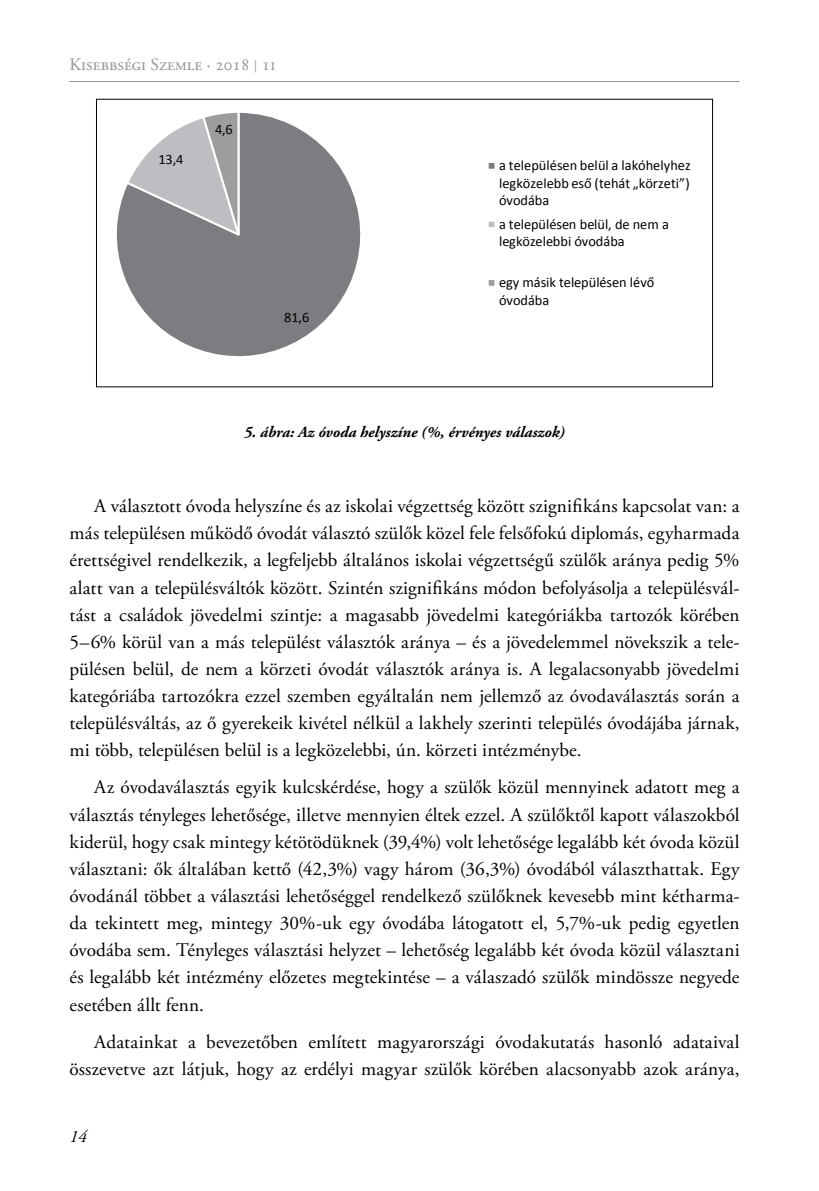
<style>
.page{position:relative;width:819px;height:1191px;background:#fff}
.page>*{position:absolute;margin:0;border:0;box-sizing:border-box;transform-origin:0 0}
.t1{font:19.25px/27.1px "Adobe Garamond Pro";letter-spacing:.005em;color:#000;text-align:justify}
.t2{font:17.5px "Adobe Garamond Pro";color:#939598}
.t3{font:italic 17.5px "Adobe Garamond Pro";color:#000}
.t4{font:italic 700 15.75px "Adobe Garamond Pro";color:#000}
.t5{font:14.35px/17.3px "Calibri";color:#000}
</style>
<div class="page">
<hr style="left:69px;top:81px;width:670px;height:1px;background:#000">
<svg style="left:116px;top:112px;width:245px;height:245px;fill:#7b7d80"></svg>
<svg style="left:124px;top:112px;width:117px;height:125px"></svg>
<div style="left:487px;top:162px;width:8px;height:8px;background:#7b7d80"></div>
<div style="left:486px;top:161px;width:10px;height:10px;border:2px solid #fff"></div>
<div style="left:487px;top:221px;width:8px;height:7px;background:#bcbec1"></div>
<div style="left:486px;top:220px;width:10px;height:9px;border:2px solid #fff"></div>
<div style="left:487px;top:279px;width:8px;height:8px;background:#9b9d9f"></div>
<div style="left:486px;top:278px;width:10px;height:10px;border:2px solid #fff"></div>
<p class="t2" style="left:69px;top:54px;width:207px">Kisebbségi Szemle · 2018 1i</p>
<p class="t5" style="left:158px;top:150px;width:27px">13,4</p>
<p class="t5" style="left:215px;top:120px;width:19px">4,6</p>
<p class="t5" style="left:284px;top:308px;width:27px">81,6</p>
<p class="t5" style="left:499px;top:156px;width:193px;text-align:justify">a településen belül a lakóhelyhez legközelebb eső (tehát „körzeti”) óvodába</p>
<p class="t5" style="left:499px;top:215px;width:171px">a településen belül, de nem a legközelebbi óvodába</p>
<p class="t5" style="left:499px;top:273px;width:157px">egy másik településen lévő óvodába</p>
<p class="t4" style="left:244px;top:423px;width:322px">5. ábra: Az óvoda helyszíne (%, érvényes válaszok)</p>
<p class="t1" style="left:69px;top:493px;width:671px;text-indent:25px">A választott óvoda helyszíne és az iskolai végzettség között szignifikáns kapcsolat van: a más településen működő óvodát választó szülők közel fele felsőfokú diplomás, egyharmada érettségivel rendelkezik, a legfeljebb általános iskolai végzettségű szülők aránya pedig 5% alatt van a településváltók között. Szintén szignifikáns módon befolyásolja a településvál&shy;tást a családok jövedelmi szintje: a magasabb jövedelmi kategóriákba tartozók körében 5–6% körül van a más települést választók aránya – és a jövedelemmel növekszik a tele&shy;pülésen belül, de nem a körzeti óvodát választók aránya is. A legalacsonyabb jövedelmi kategóriába tartozókra ezzel szemben egyáltalán nem jellemző az óvodaválasztás során a településváltás, az ő gyerekeik kivétel nélkül a lakhely szerinti település óvodájába járnak, mi több, településen belül is a legközelebbi, ún. körzeti intézménybe.</p>
<p class="t1" style="left:69px;top:774px;width:671px;text-indent:25px">Az óvodaválasztás egyik kulcskérdése, hogy a szülők közül mennyinek adatott meg a választás tényleges lehetősége, illetve mennyien éltek ezzel. A szülőktől kapott válaszokból kiderül, hogy csak mintegy kétötödüknek (39,4%) volt lehetősége legalább két óvoda közül választani: ők általában kettő (42,3%) vagy három (36,3%) óvodából választhattak. Egy óvodánál többet a választási lehetőséggel rendelkező szülőknek kevesebb mint kétharma&shy;da tekintett meg, mintegy 30%-uk egy óvodába látogatott el, 5,7%-uk pedig egyetlen óvodába sem. Tényleges választási helyzet – lehetőség legalább két óvoda közül választani és legalább két intézmény előzetes megtekintése – a válaszadó szülők mindössze negyede esetében állt fenn.</p>
<p class="t1" style="left:69px;top:1028px;width:671px;text-align:right">Adatainkat a bevezetőben említett magyarországi óvodakutatás hasonló adataival összevetve azt látjuk, hogy az erdélyi magyar szülők körében alacsonyabb azok aránya,</p>
<p class="t3" style="left:69px;top:1126px;width:19px">14</p>
</div>
